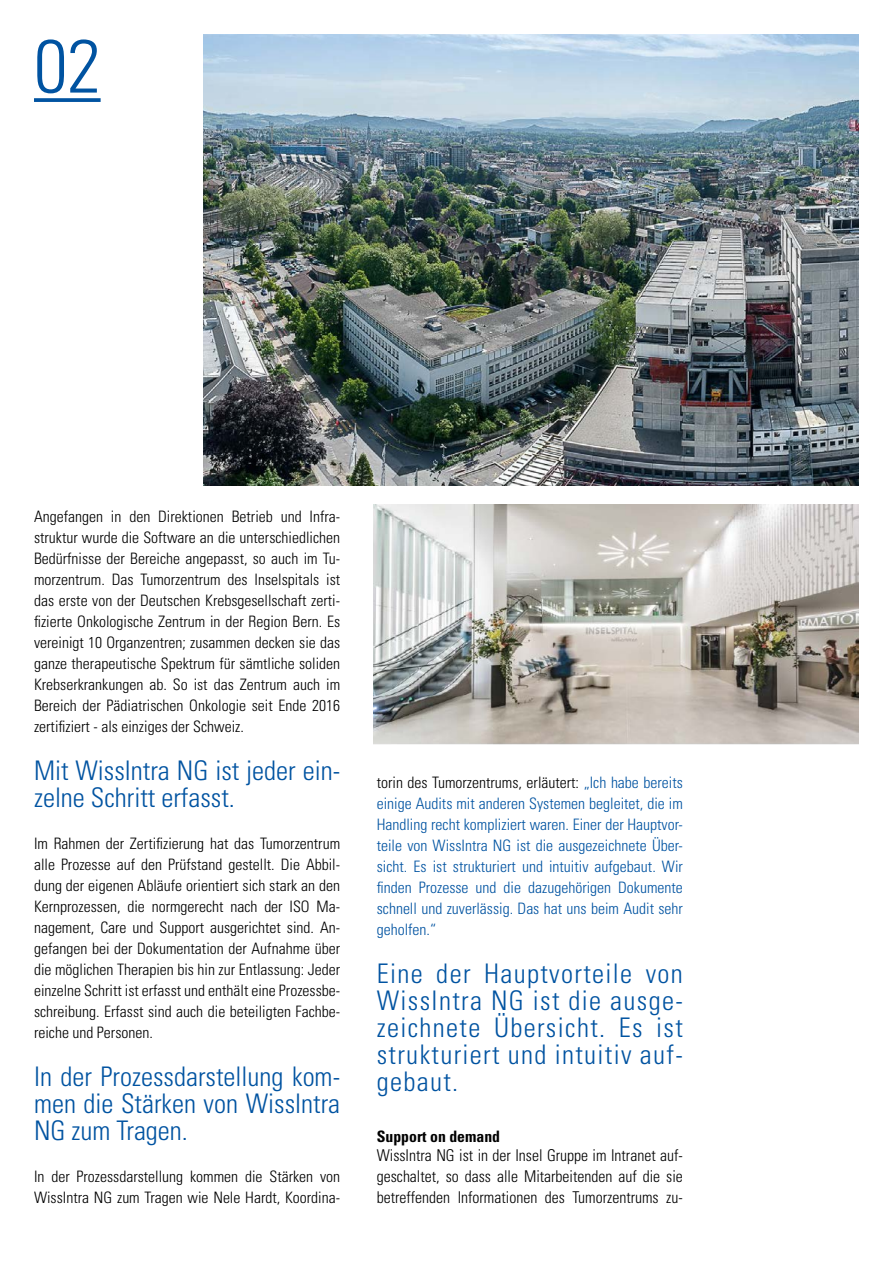
<style>
.page{position:relative;width:893px;height:1263px;background:#fff}
.page>*{position:absolute;margin:0;border:0;box-sizing:border-box;transform-origin:0 0}
.t1{font:300 condensed 75px "Univers LT Std";color:#0053a1}
.t2{font:300 condensed 27px/27px "Univers LT Std";color:#0053a1;text-align:justify}
.t3{font:300 condensed 16.2px/21px "Univers LT Std";color:#000;text-align:justify}
.t4{font:300 condensed 15.75px/21px "Univers LT Std";color:#000;text-align:justify}
.t5{font:300 condensed 15.75px/21px "Univers LT Std";color:#0053a1;text-align:justify}
.t6{font:700 condensed 15.75px "Univers LT Std";color:#000}
.s1{color:#000}
</style>
<div class="page">
<img style="left:203px;top:35px;width:655px;height:450px">
<svg style="left:34px;top:98px;width:67px;height:4px"></svg>
<img style="left:373px;top:504px;width:485px;height:241px">
<h1 class="t1" style="left:34px;top:21px;width:68px">02</h1>
<p class="t4" style="left:34px;top:506px;width:308px">Angefangen in den Direktionen Betrieb und Infra&shy;struktur wurde die Software an die unterschiedlichen Bedürfnisse der Bereiche angepasst, so auch im Tu&shy;morzentrum. Das Tumorzentrum des Inselspitals ist das erste von der Deutschen Krebsgesellschaft zerti&shy;fizierte Onkologische Zentrum in der Region Bern. Es vereinigt 10 Organzentren; zusammen decken sie das ganze therapeutische Spektrum für sämtliche soliden Krebserkrankungen ab. So ist das Zentrum auch im Bereich der Pädiatrischen Onkologie seit Ende 2016 zertifiziert - als einziges der Schweiz.</p>
<h2 class="t2" style="left:34px;top:757px;width:308px">Mit WissIntra NG ist jeder ein&shy;zelne Schritt erfasst.</h2>
<p class="t4" style="left:34px;top:833px;width:308px">Im Rahmen der Zertifizierung hat das Tumorzentrum alle Prozesse auf den Prüfstand gestellt. Die Abbil&shy;dung der eigenen Abläufe orientiert sich stark an den Kernprozessen, die normgerecht nach der ISO Ma&shy;nagement, Care und Support ausgerichtet sind. An&shy;gefangen bei der Dokumentation der Aufnahme über die möglichen Therapien bis hin zur Entlassung: Jeder einzelne Schritt ist erfasst und enthält eine Prozessbe&shy;schreibung. Erfasst sind auch die beteiligten Fachbe&shy;reiche und Personen.</p>
<h2 class="t2" style="left:34px;top:1063px;width:308px">In der Prozessdarstellung kom&shy;men die Stärken von WissIntra NG zum Tragen.</h2>
<p class="t4" style="left:34px;top:1166px;width:308px">In der Prozessdarstellung kommen die Stärken von<br>WissIntra NG zum Tragen wie Nele Hardt, Koordina-</p>
<p class="t5" style="left:377px;top:771px;width:308px"><span class="s1">torin des Tumorzentrums, erläutert:</span> „Ich habe bereits einige Audits mit anderen Systemen begleitet, die im Handling recht kompliziert waren. Einer der Hauptvor&shy;teile von WissIntra NG ist die ausgezeichnete Über&shy;sicht. Es ist strukturiert und intuitiv aufgebaut. Wir finden Prozesse und die dazugehörigen Dokumente schnell und zuverlässig. Das hat uns beim Audit sehr geholfen.“</p>
<h2 class="t2" style="left:377px;top:960px;width:308px">Eine der Hauptvorteile von WissIntra NG ist die ausge&shy;zeichnete Übersicht. Es ist strukturiert und intuitiv auf&shy;gebaut.</h2>
<p class="t6" style="left:377px;top:1126px;width:125px">Support on demand</p>
<p class="t3" style="left:377px;top:1145px;width:308px">WissIntra NG ist in der Insel Gruppe im Intranet auf&shy;geschaltet, so dass alle Mitarbeitenden auf die sie betreffenden Informationen des Tumorzentrums zu-</p>
</div>
